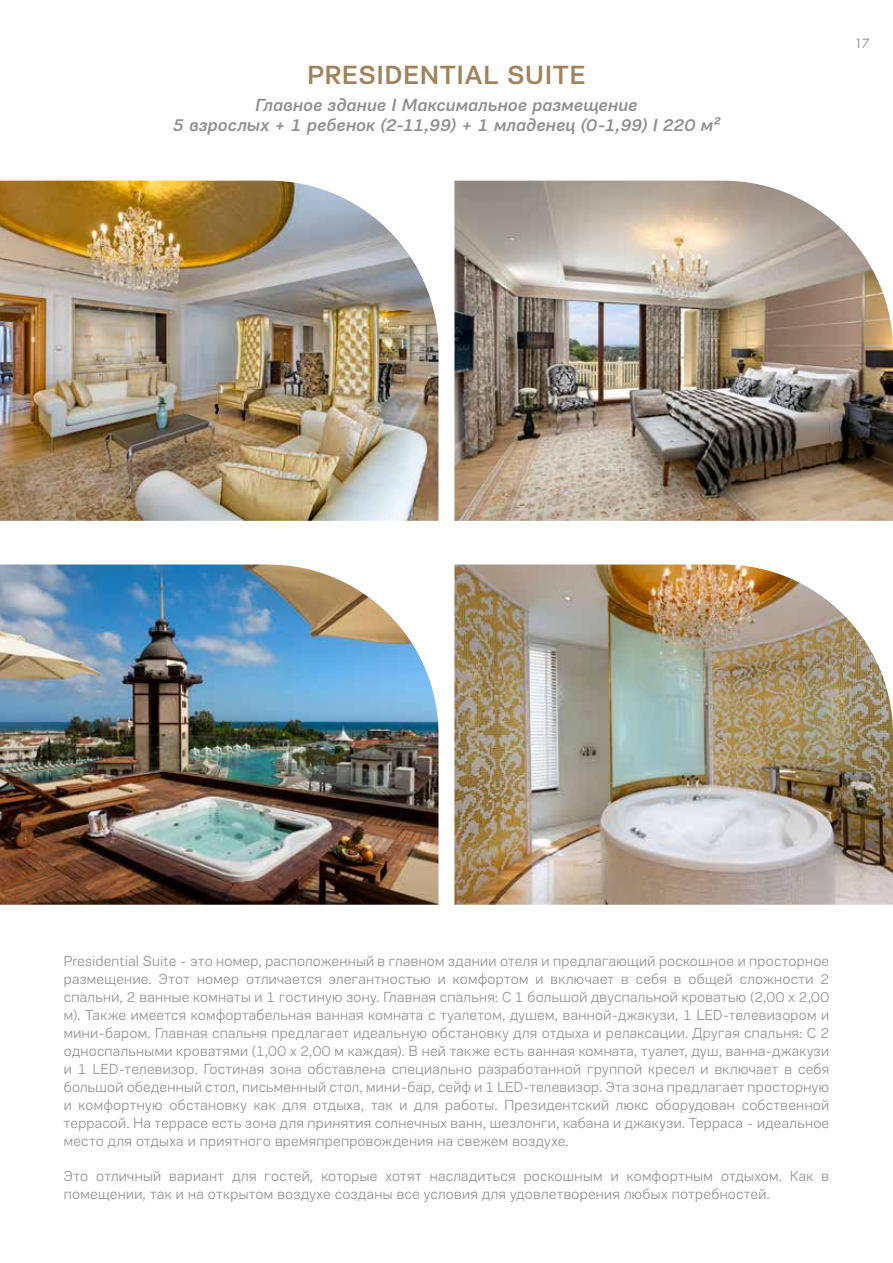
<style>
.page{position:relative;width:893px;height:1263px;background:#fff}
.page>*{position:absolute;margin:0;border:0;box-sizing:border-box;transform-origin:0 0}
.t1{font:500 27px "PF Encore Sans Pro";letter-spacing:.025em;color:#a0825c}
.t2{font:italic 500 18px/20.5px "PF Encore Sans Pro";letter-spacing:.005em;color:#8f8f8f;text-align:center}
.t3{font:300 15px/18px "PF Encore Sans Pro";letter-spacing:.02em;color:#8f8f8f;text-align:justify}
.t4{font:13.95px "Futura PT";color:#8f8f8f}
</style>
<div class="page">
<img style="left:0;top:181px;width:438px;height:340px">
<img style="left:0;top:564px;width:438px;height:341px">
<img style="left:454px;top:181px;width:439px;height:340px">
<img style="left:454px;top:564px;width:439px;height:341px">
<h1 class="t1" style="left:307px;top:58px;width:280px">PRESIDENTIAL SUITE</h1>
<p class="t2" style="left:173px;top:94px;width:549px">Главное здание I Максимальное размещение<br>5 взрослых + 1 ребенок (2-11,99) + 1 младенец (0-1,99) I 220 м²</p>
<p class="t4" style="left:854px;top:35px;width:17px">17</p>
<p class="t3" style="left:64px;top:952px;width:767px">Presidential Suite - это номер, расположенный в главном здании отеля и предлагающий роскошное и просторное размещение. Этот номер отличается элегантностью и комфортом и включает в себя в общей сложности 2 спальни, 2 ванные комнаты и 1 гостиную зону. Главная спальня: С 1 большой двуспальной кроватью (2,00 x 2,00 м). Также имеется комфортабельная ванная комната с туалетом, душем, ванной-джакузи, 1 LED-телевизором и мини-баром. Главная спальня предлагает идеальную обстановку для отдыха и релаксации. Другая спальня: С 2 односпальными кроватями (1,00 x 2,00 м каждая). В ней также есть ванная комната, туалет, душ, ванна-джакузи и 1 LED-телевизор. Гостиная зона обставлена специально разработанной группой кресел и включает в себя большой обеденный стол, письменный стол, мини-бар, сейф и 1 LED-телевизор. Эта зона предлагает просторную и комфортную обстановку как для отдыха, так и для работы. Президентский люкс оборудован собственной террасой. На террасе есть зона для принятия солнечных ванн, шезлонги, кабана и джакузи. Терраса - идеальное место для отдыха и приятного времяпрепровождения на свежем воздухе.</p>
<p class="t3" style="left:64px;top:1167px;width:767px">Это отличный вариант для гостей, которые хотят насладиться роскошным и комфортным отдыхом. Как в помещении, так и на открытом воздухе созданы все условия для удовлетворения любых потребностей.</p>
</div>
